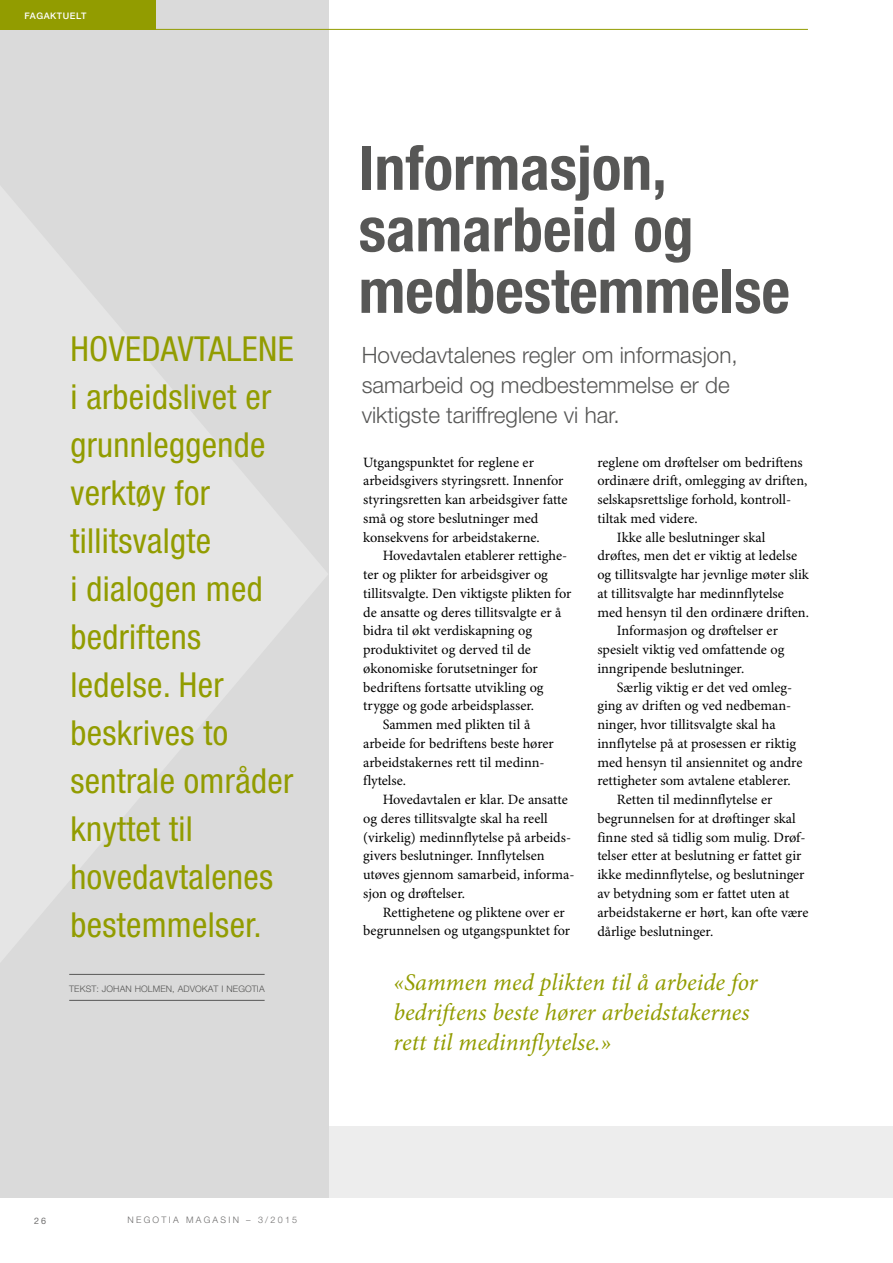
<style>
.page{position:relative;width:893px;height:1263px;background:#fff}
.page>*{position:absolute;margin:0;border:0;box-sizing:border-box;transform-origin:0 0}
.t1{font:700 condensed 61.5px/61.5px "Helvetica Neue LT Std";color:#575756}
.t2{font:condensed 34.5px/48px "Helvetica Neue LT Std";letter-spacing:.01em;color:#929c00}
.t3{font:italic 24px/30px "Minion Pro";color:#929c00}
.t4{font:300 22.5px/30px "Helvetica Neue LT Std";color:#575756}
.t5{font:14.25px/18.8px "Minion Pro";color:#000}
.t6{font:300 9px "Helvetica Neue LT Std";letter-spacing:.01em;color:#575756}
.t7{font:300 9px "Helvetica Neue LT Std";letter-spacing:.25em;color:#706f6f}
.t8{font:500 9px "Helvetica Neue LT Std";letter-spacing:.06em;color:#fff}
.t9{font:9px "Helvetica Neue LT Std";color:#706f6f}
</style>
<div class="page">
<div style="left:0;top:1126px;width:893px;height:71px;background:#ededed"></div>
<div style="left:0;top:0;width:328px;height:1197px;background:#dadada"></div>
<svg style="left:0;top:187px;width:327px;height:775px;fill:#e5e5e5"></svg>
<div style="left:0;top:0;width:155px;height:30px;background:#929c00"></div>
<hr style="left:149px;top:29px;width:659px;height:1px;background:#929c00">
<hr style="left:69px;top:974px;width:196px;height:1px;background:#575756">
<hr style="left:69px;top:1000px;width:196px;height:1px;background:#575756">
<p class="t8" style="left:24px;top:11px;width:63px">FAGAKTUELT</p>
<h2 class="t2" style="left:70px;top:324px;width:225px">HOVEDAVTALENE i arbeidslivet er grunnleggende verktøy for tillitsvalgte<br>i dialogen med bedriftens ledelse. Her beskrives to sentrale områder knyttet til hovedavtalenes bestemmelser.</h2>
<p class="t6" style="left:69px;top:983px;width:197px">TEKST: JOHAN HOLMEN, ADVOKAT I NEGOTIA</p>
<h1 class="t1" style="left:359px;top:136px;width:433px">Informasjon, samarbeid og medbestemmelse</h1>
<h3 class="t4" style="left:362px;top:339px;width:377px">Hovedavtalenes regler om informasjon, samarbeid og medbestemmelse er de viktigste tariffreglene vi har.</h3>
<p class="t5" style="left:363px;top:453px;width:206px">Utgangspunktet for reglene er arbeidsgivers styringsrett. Innenfor styringsretten kan arbeidsgiver fatte små og store beslutninger med konsekvens for arbeidstakerne.</p>
<p class="t5" style="left:383px;top:547px;width:186px">Hovedavtalen etablerer rettighe-</p>
<p class="t5" style="left:363px;top:566px;width:186px">ter og plikter for arbeidsgiver og</p>
<p class="t5" style="left:363px;top:584px;width:210px">tillitsvalgte. Den viktigste plikten for</p>
<p class="t5" style="left:363px;top:603px;width:200px">de ansatte og deres tillitsvalgte er å</p>
<p class="t5" style="left:363px;top:622px;width:170px">bidra til økt verdiskapning og</p>
<p class="t5" style="left:363px;top:641px;width:169px">produktivitet og derved til de</p>
<p class="t5" style="left:363px;top:659px;width:176px">økonomiske forutsetninger for</p>
<p class="t5" style="left:363px;top:678px;width:182px">bedriftens fortsatte utvikling og</p>
<p class="t5" style="left:363px;top:697px;width:172px">trygge og gode arbeidsplasser.</p>
<p class="t5" style="left:383px;top:716px;width:149px">Sammen med plikten til å</p>
<p class="t5" style="left:363px;top:734px;width:192px">arbeide for bedriftens beste hører</p>
<p class="t5" style="left:363px;top:753px;width:181px">arbeidstakernes rett til medinn-</p>
<p class="t5" style="left:363px;top:772px;width:44px">flytelse.</p>
<p class="t5" style="left:383px;top:791px;width:186px">Hovedavtalen er klar. De ansatte</p>
<p class="t5" style="left:363px;top:809px;width:186px">og deres tillitsvalgte skal ha reell</p>
<p class="t5" style="left:363px;top:828px;width:209px">(virkelig) medinnflytelse på arbeids-</p>
<p class="t5" style="left:363px;top:847px;width:183px">givers beslutninger. Innflytelsen</p>
<p class="t5" style="left:363px;top:866px;width:213px">utøves gjennom samarbeid, informa-</p>
<p class="t5" style="left:363px;top:884px;width:103px">sjon og drøftelser.</p>
<p class="t5" style="left:383px;top:903px;width:184px">Rettighetene og pliktene over er</p>
<p class="t5" style="left:363px;top:922px;width:208px">begrunnelsen og utgangspunktet for</p>
<p class="t5" style="left:597px;top:453px;width:207px">reglene om drøftelser om bedriftens</p>
<p class="t5" style="left:597px;top:472px;width:211px">ordinære drift, omlegging av driften,</p>
<p class="t5" style="left:597px;top:491px;width:194px">selskapsrettslige forhold, kontroll-</p>
<p class="t5" style="left:597px;top:509px;width:102px">tiltak med videre.</p>
<p class="t5" style="left:617px;top:528px;width:150px">Ikke alle beslutninger skal</p>
<p class="t5" style="left:597px;top:547px;width:201px">drøftes, men det er viktig at ledelse</p>
<p class="t5" style="left:597px;top:566px;width:213px">og tillitsvalgte har jevnlige møter slik</p>
<p class="t5" style="left:597px;top:584px;width:188px">at tillitsvalgte har medinnflytelse</p>
<p class="t5" style="left:597px;top:603px;width:213px">med hensyn til den ordinære driften.</p>
<p class="t5" style="left:617px;top:622px;width:163px">Informasjon og drøftelser er</p>
<p class="t5" style="left:597px;top:641px;width:188px">spesielt viktig ved omfattende og</p>
<p class="t5" style="left:597px;top:660px;width:148px">inngripende beslutninger.</p>
<p class="t5" style="left:617px;top:678px;width:177px">Særlig viktig er det ved omleg-</p>
<p class="t5" style="left:597px;top:697px;width:195px">ging av driften og ved nedbeman-</p>
<p class="t5" style="left:597px;top:716px;width:180px">ninger, hvor tillitsvalgte skal ha</p>
<p class="t5" style="left:597px;top:735px;width:200px">innflytelse på at prosessen er riktig</p>
<p class="t5" style="left:597px;top:753px;width:207px">med hensyn til ansiennitet og andre</p>
<p class="t5" style="left:597px;top:772px;width:195px">rettigheter som avtalene etablerer.</p>
<p class="t5" style="left:617px;top:791px;width:157px">Retten til medinnflytelse er</p>
<p class="t5" style="left:597px;top:810px;width:200px">begrunnelsen for at drøftinger skal</p>
<p class="t5" style="left:597px;top:828px;width:210px">finne sted så tidlig som mulig. Drøf-</p>
<p class="t5" style="left:597px;top:847px;width:206px">telser etter at beslutning er fattet gir</p>
<p class="t5" style="left:597px;top:866px;width:209px">ikke medinnflytelse, og beslutninger</p>
<p class="t5" style="left:597px;top:885px;width:194px">av betydning som er fattet uten at</p>
<p class="t5" style="left:597px;top:903px;width:213px">arbeidstakerne er hørt, kan ofte være</p>
<p class="t5" style="left:597px;top:922px;width:117px">dårlige beslutninger.</p>
<h3 class="t3" style="left:393px;top:968px;width:366px">«Sammen med plikten til å arbeide for bedriftens beste hører arbeidstakernes rett til medinnflytelse.»</h3>
<p class="t9" style="left:34px;top:1215px;width:14px">26</p>
<p class="t7" style="left:128px;top:1215px;width:171px">NEGOTIA MAGASIN – 3/2015</p>
</div>
